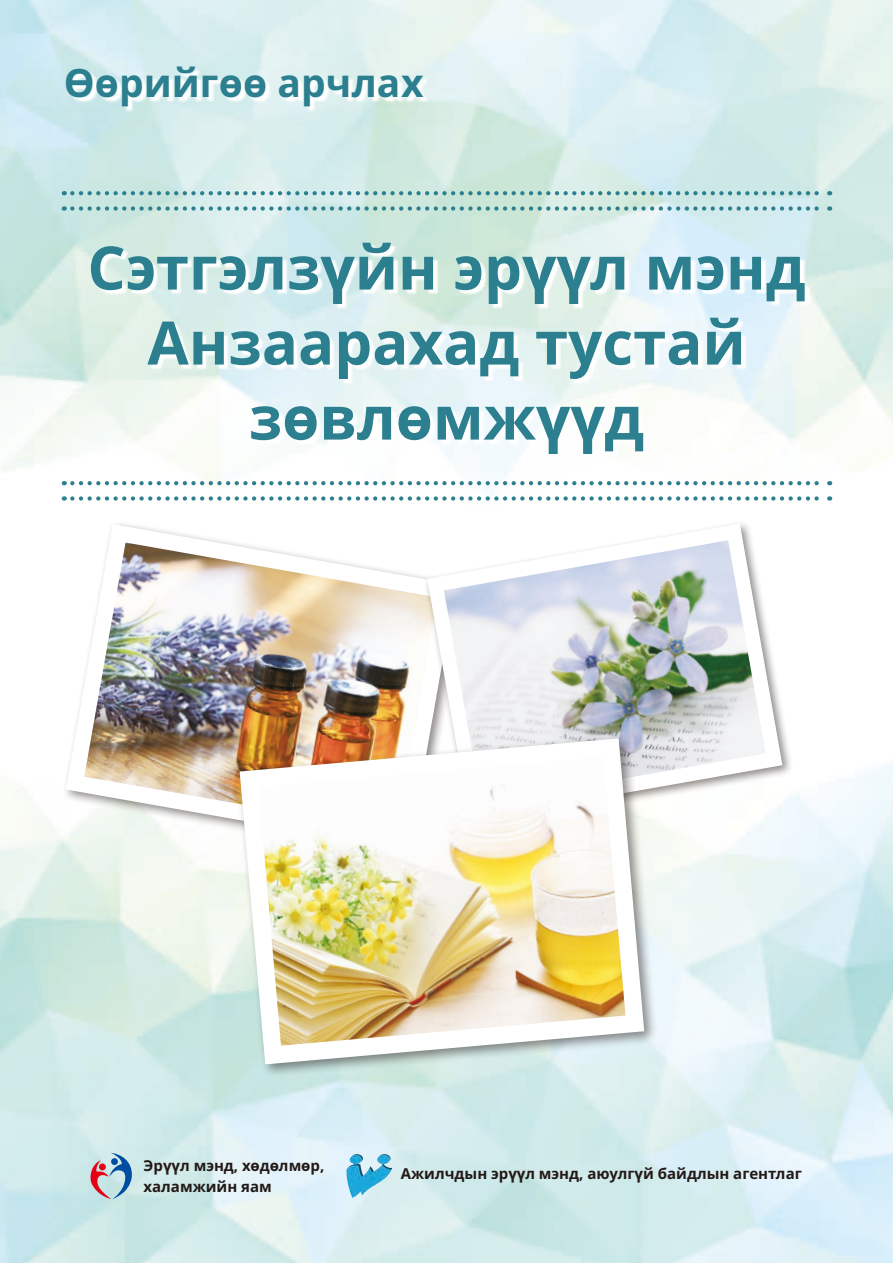
<style>
.page{position:relative;width:893px;height:1263px;background:#fff}
.page>*{position:absolute;margin:0;border:0;box-sizing:border-box;transform-origin:0 0}
.t1{font:700 60px/75px "Noto Sans";color:#2b7f8e;text-align:center}
.t2{font:700 39px "Noto Sans";color:#2b7f8e}
.t3{font:700 15px/21px "Noto Sans";color:#231916}
</style>
<div class="page">
<img style="left:0;top:0;width:893px;height:1263px">
<svg style="left:68px;top:69px;width:362px;height:44px"></svg>
<div style="left:62px;top:520px;width:406px;height:342px;background:#231916;opacity:.5"></div>
<svg style="left:66px;top:524px;width:357px;height:326px"></svg>
<img style="left:84px;top:542px;width:339px;height:290px">
<div style="left:423px;top:520px;width:370px;height:311px;background:#231916;opacity:.5"></div>
<svg style="left:427px;top:524px;width:355px;height:296px"></svg>
<img style="left:444px;top:540px;width:322px;height:263px">
<div style="left:235px;top:733px;width:423px;height:345px;background:#231916;opacity:.5"></div>
<svg style="left:240px;top:738px;width:404px;height:326px"></svg>
<img style="left:258px;top:757px;width:367px;height:289px">
<svg style="left:94px;top:245px;width:717px;height:215px"></svg>
<svg style="left:72px;top:206px;width:758px;height:5px;background:#9bc7c8"></svg>
<svg style="left:72px;top:191px;width:758px;height:4px;background:#90c0c2"></svg>
<svg style="left:72px;top:496px;width:758px;height:5px"></svg>
<svg style="left:72px;top:481px;width:758px;height:4px"></svg>
<svg style="left:89px;top:1153px;width:46px;height:46px;background:#acb2c2"></svg>
<img style="left:346px;top:1154px;width:46px;height:44px">
<h2 class="t2" style="left:64px;top:56px;width:361px">Өөрийгөө арчлах</h2>
<h1 class="t1" style="left:87px;top:232px;width:720px">Сэтгэлзүйн эрүүл мэнд<br>Анзаарахад тустай зөвлөмжүүд</h1>
<p class="t3" style="left:144px;top:1155px;width:182px">Эрүүл мэнд, хөдөлмөр, халамжийн яам</p>
<p class="t3" style="left:401px;top:1163px;width:403px">Ажилчдын эрүүл мэнд, аюулгүй байдлын агентлаг</p>
</div>
